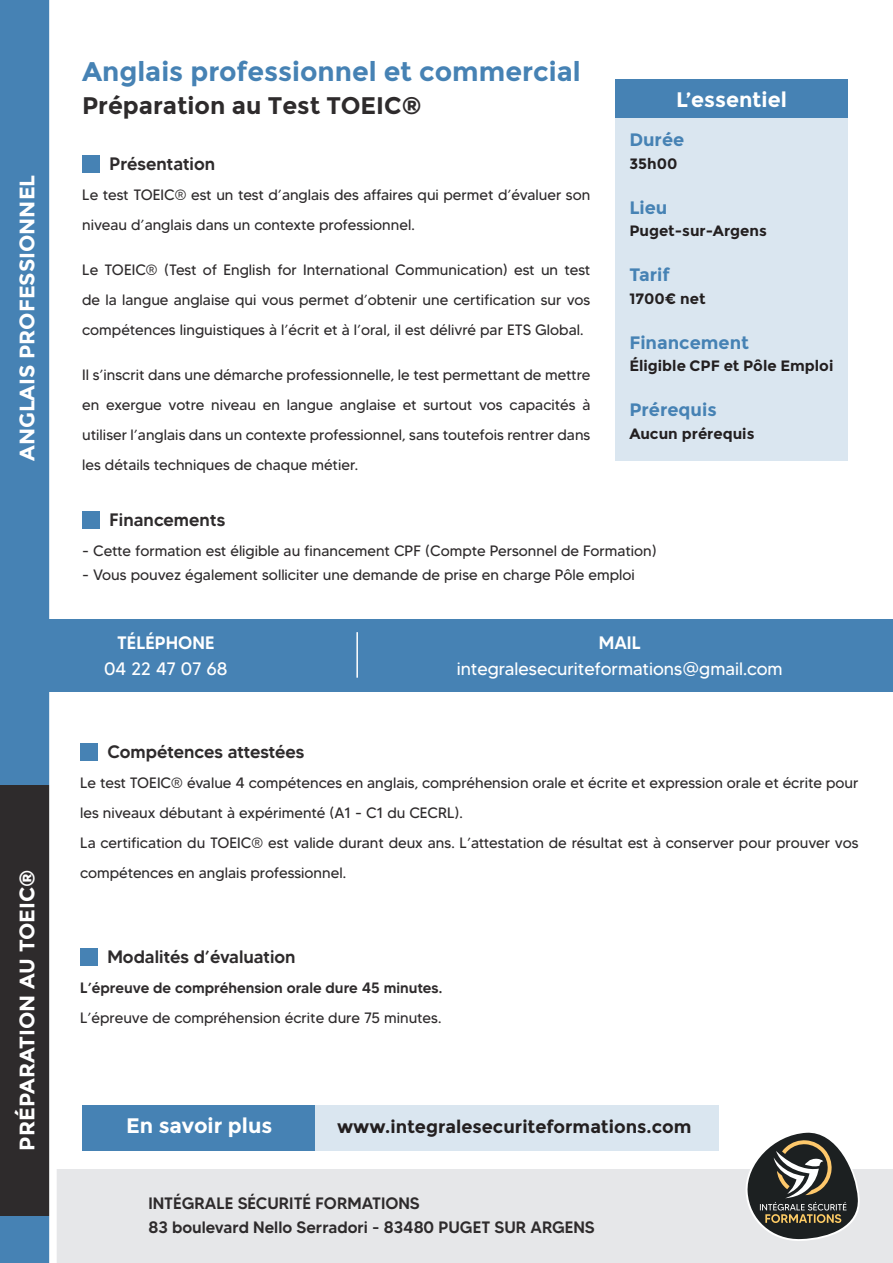
<style>
.page{position:relative;width:893px;height:1263px;background:#fff}
.page>*{position:absolute;margin:0;border:0;box-sizing:border-box;transform-origin:0 0}
.t1{font:700 27px "Montserrat";color:#4682b4}
.t2{font:700 24px "Montserrat";color:#2e2b2c}
.t3{font:700 21px "Montserrat";color:#fff}
.t4{font:500 18px "MADETOMMY";color:#2e2b2c}
.t5{font:18px "MADETOMMY";color:#fff}
.t6{font:700 18px "Montserrat";color:#231f20}
.t7{font:700 18px "Montserrat";color:#4682b4}
.t8{font:500 18px "MADETOMMY";color:#fff}
.t9{font:500 16.5px "MADETOMMY";color:#2e2b2c}
.t10{font:15px/30px "MADETOMMY";color:#2e2b2c}
.t11{font:700 15px "Montserrat";color:#231f20}
.t12{font:500 15px "MADETOMMY";color:#2e2b2c}
</style>
<div class="page">
<div style="left:43px;top:1170px;width:850px;height:93px;background:#e6e7e9"></div>
<div style="left:0;top:0;width:54px;height:1263px;background:#4682b4"></div>
<div style="left:0;top:786px;width:54px;height:430px;background:#2e2b2c"></div>
<div style="left:49px;top:0;width:8px;height:1263px;background:#fff"></div>
<div style="left:82px;top:155px;width:18px;height:18px;background:#4682b4"></div>
<div style="left:616px;top:80px;width:232px;height:381px;background:#dae6f0"></div>
<div style="left:616px;top:80px;width:232px;height:38px;background:#4682b4"></div>
<div style="left:0;top:619px;width:893px;height:72px;background:#4682b4"></div>
<hr style="left:356px;top:632px;width:2px;height:46px;background:#fff">
<div style="left:80px;top:743px;width:17px;height:17px;background:#4682b4"></div>
<div style="left:82px;top:511px;width:18px;height:18px;background:#4682b4"></div>
<svg style="left:746px;top:1132px;width:114px;height:109px"></svg>
<div style="left:80px;top:948px;width:17px;height:18px;background:#4682b4"></div>
<div style="left:315px;top:1105px;width:404px;height:45px;background:#dae6f0"></div>
<div style="left:82px;top:1105px;width:233px;height:45px;background:#4682b4"></div>
<p class="t3" style="left:15px;top:461px;width:288px;rotate:-90deg">ANGLAIS PROFESSIONNEL</p>
<p class="t3" style="left:15px;top:1150px;width:283px;rotate:-90deg">PRÉPARATION AU TOEIC®</p>
<p class="t1" style="left:82px;top:55px;width:500px">Anglais professionnel et commercial</p>
<p class="t2" style="left:82px;top:91px;width:341px">Préparation au Test TOEIC®</p>
<p class="t4" style="left:110px;top:153px;width:107px">Présentation</p>
<p class="t10" style="left:82px;top:180px;width:510px">Le test TOEIC® est un test d’anglais des affaires qui permet d’évaluer son niveau d’anglais dans un contexte professionnel.</p>
<p class="t10" style="left:82px;top:255px;width:510px;text-align:justify">Le TOEIC® (Test of English for International Communication) est un test de la langue anglaise qui vous permet d’obtenir une certification sur vos compétences linguistiques à l’écrit et à l’oral, il est délivré par ETS Global.</p>
<p class="t10" style="left:82px;top:360px;width:510px;text-align:justify">Il s’inscrit dans une démarche professionnelle, le test permettant de mettre en exergue votre niveau en langue anglaise et surtout vos capacités à utiliser l’anglais dans un contexte professionnel, sans toutefois rentrer dans les détails techniques de chaque métier.</p>
<p class="t3" style="left:676px;top:87px;width:112px">L’essentiel</p>
<p class="t7" style="left:629px;top:129px;width:56px">Durée</p>
<p class="t11" style="left:629px;top:154px;width:50px">35h00</p>
<p class="t7" style="left:629px;top:196px;width:40px">Lieu</p>
<p class="t11" style="left:629px;top:222px;width:139px">Puget-sur-Argens</p>
<p class="t7" style="left:629px;top:264px;width:42px">Tarif</p>
<p class="t11" style="left:629px;top:289px;width:78px">1700€ net</p>
<p class="t7" style="left:629px;top:331px;width:121px">Financement</p>
<p class="t11" style="left:629px;top:357px;width:206px">Éligible CPF et Pôle Emploi</p>
<p class="t7" style="left:629px;top:399px;width:89px">Prérequis</p>
<p class="t11" style="left:629px;top:424px;width:127px">Aucun prérequis</p>
<p class="t4" style="left:110px;top:509px;width:117px">Financements</p>
<p class="t10" style="left:82px;top:536px;width:576px">- Cette formation est éligible au financement CPF (Compte Personnel de Formation)</p>
<p class="t10" style="left:82px;top:560px;width:554px">- Vous pouvez également solliciter une demande de prise en charge Pôle emploi</p>
<p class="t8" style="left:117px;top:631px;width:99px">TÉLÉPHONE</p>
<p class="t5" style="left:104px;top:657px;width:125px">04 22 47 07 68</p>
<p class="t8" style="left:599px;top:631px;width:44px">MAIL</p>
<p class="t5" style="left:457px;top:657px;width:327px">integralesecuriteformations@gmail.com</p>
<p class="t4" style="left:107px;top:740px;width:198px">Compétences attestées</p>
<p class="t10" style="left:80px;top:767px;width:780px">Le test TOEIC® évalue 4 compétences en anglais, compréhension orale et écrite et expression orale et écrite pour les niveaux débutant à expérimenté (A1 - C1 du CECRL).</p>
<p class="t10" style="left:80px;top:827px;width:780px">La certification du TOEIC® est valide durant deux ans. L’attestation de résultat est à conserver pour prouver vos compétences en anglais professionnel.</p>
<p class="t4" style="left:107px;top:946px;width:190px">Modalités d’évaluation</p>
<p class="t12" style="left:80px;top:979px;width:364px">L’épreuve de compréhension orale dure 45 minutes.</p>
<p class="t10" style="left:80px;top:1003px;width:363px">L’épreuve de compréhension écrite dure 75 minutes.</p>
<p class="t3" style="left:126px;top:1113px;width:148px">En savoir plus</p>
<p class="t6" style="left:337px;top:1116px;width:356px">www.integralesecuriteformations.com</p>
<p class="t9" style="left:148px;top:1193px;width:273px">INTÉGRALE SÉCURITÉ FORMATIONS</p>
<p class="t9" style="left:148px;top:1217px;width:448px">83 boulevard Nello Serradori - 83480 PUGET SUR ARGENS</p>
</div>
